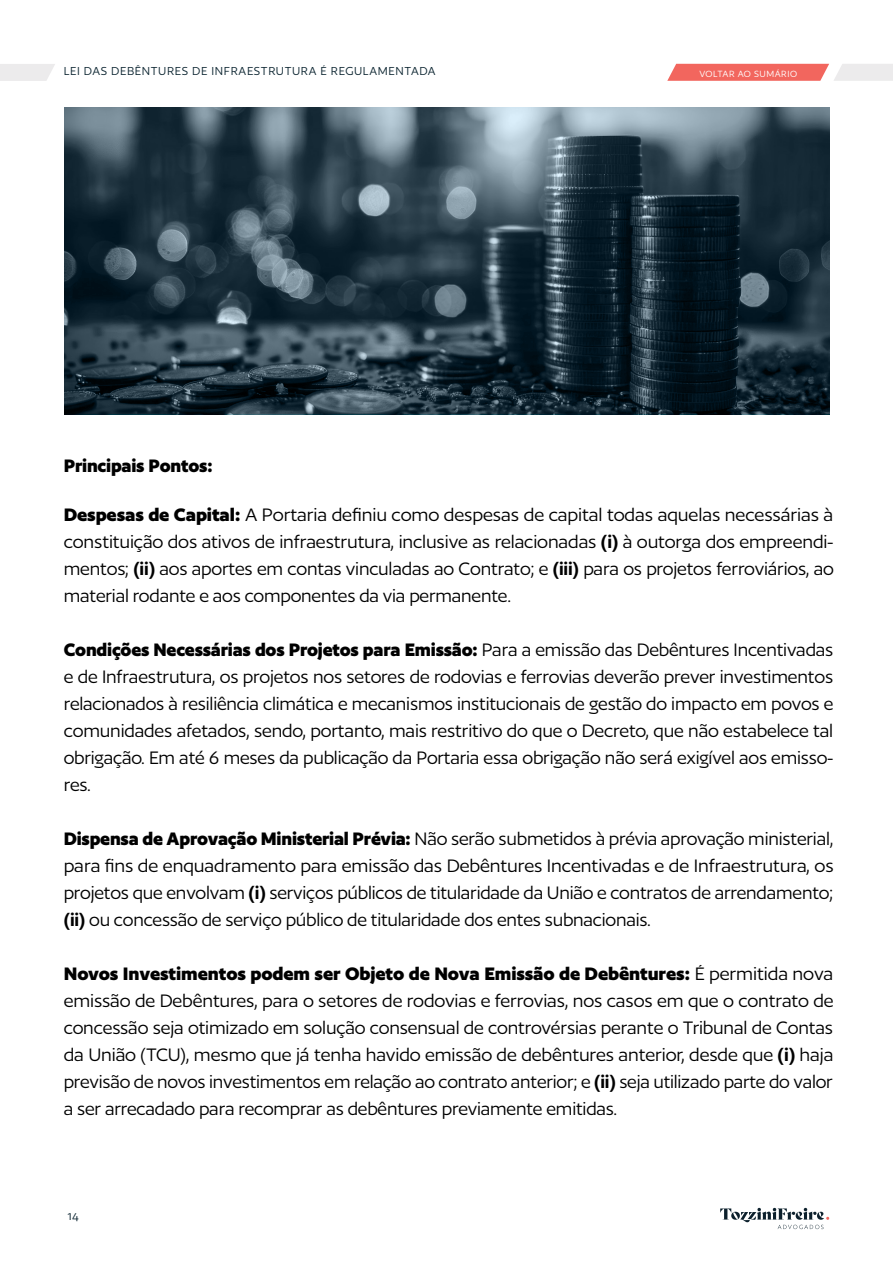
<style>
.page{position:relative;width:893px;height:1263px;background:#fff}
.page>*{position:absolute;margin:0;border:0;box-sizing:border-box;transform-origin:0 0}
.t1{font:21px/27px "Author";letter-spacing:-.01em;color:#000;text-align:justify}
.t2{font:700 21px "Author";letter-spacing:-.01em;color:#000}
.t3{font:13.5px "Author";letter-spacing:.05em;color:#0b2430}
.t4{font:10.5px "Author";letter-spacing:.05em;color:#fff}
.s1{font-weight:700}
.s2{font-weight:600}
</style>
<div class="page">
<svg style="left:720px;top:1208px;width:109px;height:21px"></svg>
<svg style="left:0;top:64px;width:55px;height:17px"></svg>
<svg style="left:667px;top:64px;width:226px;height:17px"></svg>
<img style="left:64px;top:107px;width:766px;height:307px">
<p class="t3" style="left:64px;top:64px;width:373px">LEI DAS DEBÊNTURES DE INFRAESTRUTURA É REGULAMENTADA</p>
<p class="t4" style="left:699px;top:68px;width:99px">VOLTAR AO SUMÁRIO</p>
<p class="t2" style="left:64px;top:455px;width:151px">Principais Pontos:</p>
<p class="t1" style="left:64px;top:501px;width:772px"><span class="s1">Despesas de Capital:</span> A Portaria definiu como despesas de capital todas aquelas necessárias à constituição dos ativos de infraestrutura, inclusive as relacionadas <span class="s2">(i)</span> à outorga dos empreendi&shy;mentos; <span class="s2">(ii)</span> aos aportes em contas vinculadas ao Contrato; e <span class="s2">(iii)</span> para os projetos ferroviários, ao material rodante e aos componentes da via permanente.</p>
<p class="t1" style="left:64px;top:636px;width:771px"><span class="s1">Condições Necessárias dos Projetos para Emissão:</span> Para a emissão das Debêntures Incentivadas e de Infraestrutura, os projetos nos setores de rodovias e ferrovias deverão prever investimentos relacionados à resiliência climática e mecanismos institucionais de gestão do impacto em povos e comunidades afetados, sendo, portanto, mais restritivo do que o Decreto, que não estabelece tal obrigação. Em até 6 meses da publicação da Portaria essa obrigação não será exigível aos emisso&shy;res.</p>
<p class="t1" style="left:64px;top:825px;width:771px"><span class="s1">Dispensa de Aprovação Ministerial Prévia:</span> Não serão submetidos à prévia aprovação ministerial, para fins de enquadramento para emissão das Debêntures Incentivadas e de Infraestrutura, os projetos que envolvam <span class="s2">(i)</span> serviços públicos de titularidade da União e contratos de arrendamento; <span class="s2">(ii)</span> ou concessão de serviço público de titularidade dos entes subnacionais.</p>
<p class="t1" style="left:64px;top:960px;width:771px"><span class="s1">Novos Investimentos podem ser Objeto de Nova Emissão de Debêntures:</span> É permitida nova emissão de Debêntures, para o setores de rodovias e ferrovias, nos casos em que o contrato de concessão seja otimizado em solução consensual de controvérsias perante o Tribunal de Contas da União (TCU), mesmo que já tenha havido emissão de debêntures anterior, desde que <span class="s2">(i)</span> haja previsão de novos investimentos em relação ao contrato anterior; e <span class="s2">(ii)</span> seja utilizado parte do valor a ser arrecadado para recomprar as debêntures previamente emitidas.</p>
<p class="t3" style="left:68px;top:1209px;width:13px">14</p>
</div>
